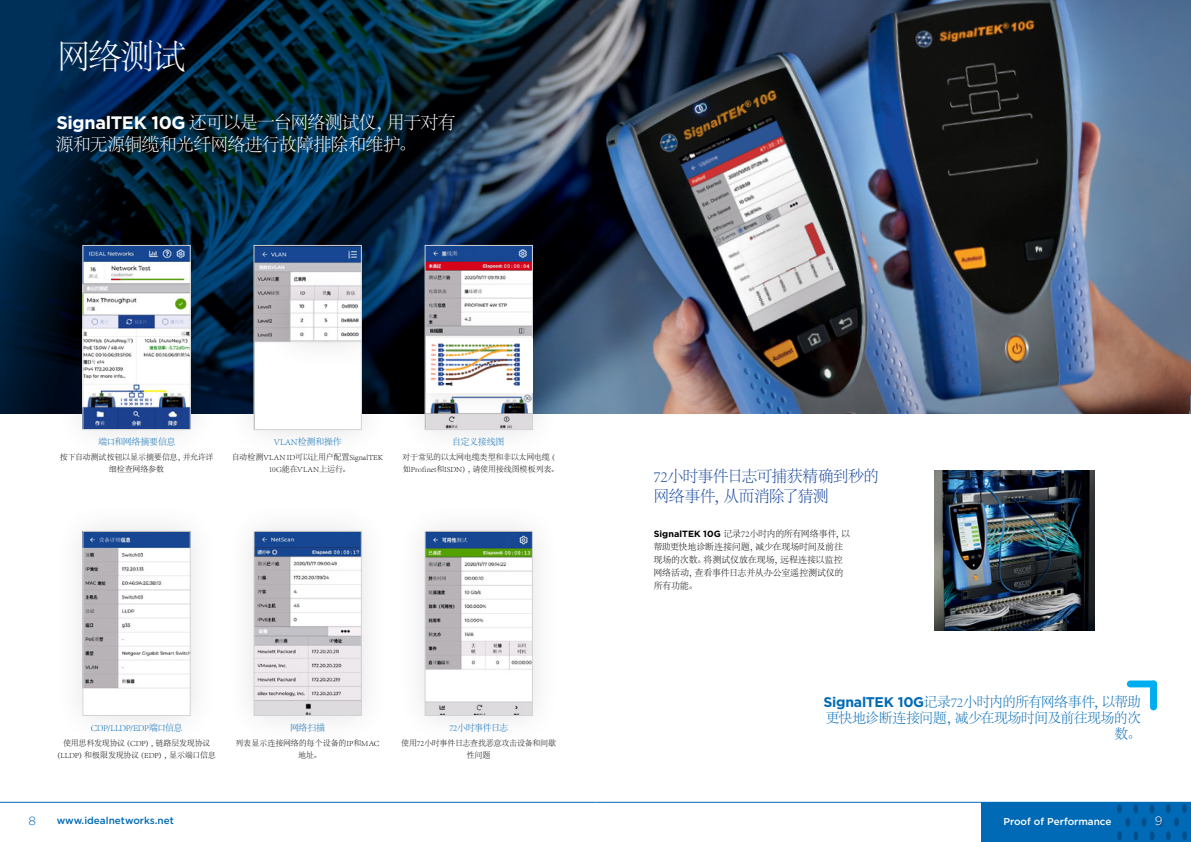
<style>
.page{position:relative;width:1191px;height:842px;background:#fff}
.page>*{position:absolute;margin:0;border:0;box-sizing:border-box;transform-origin:0 0}
.t1{font:300 34px "Adobe Song Std";color:#fff}
.t2{font:300 18px/21.6px "Adobe Song Std";letter-spacing:-.05em;color:#fff}
.t3{font:300 16px/20px "Adobe Song Std";letter-spacing:-.055em;color:#17479e}
.t4{font:300 14px/16px "Adobe Song Std";letter-spacing:-.05em;color:#006ab6;text-align:right}
.t5{font:300 12px "Gotham";color:#006ab6}
.t6{font:300 12px "Gotham";color:#fff}
.t7{font:500 10px "Gotham";color:#006ab6}
.t8{font:500 10px "Gotham";color:#fff}
.t9{font:300 9px/13px "Adobe Song Std";letter-spacing:-.015em;color:#000}
.t10{font:300 9px "Adobe Song Std";letter-spacing:-.04em;color:#006ab6}
.t11{font:300 9px "Adobe Song Std";letter-spacing:-.015em;color:#006ab6}
.t12{font:300 8px/12px "Adobe Song Std";letter-spacing:-.015em;color:#000;text-align:center}
.t13{font:300 8px/12px "Adobe Song Std";letter-spacing:.005em;color:#000;text-align:center}
.s1{font-family:"Gotham";font-weight:700}
</style>
<div class="page">
<img style="left:595px;top:0;width:596px;height:414px">
<svg style="left:0;top:0;width:595px;height:414px;background:#0c2a41"></svg>
<img style="left:934px;top:470px;width:160px;height:160px">
<div style="left:53px;top:215px;width:167px;height:244px;background:#000;opacity:.12"></div>
<img style="left:85px;top:247px;width:103px;height:181px">
<div style="left:83px;top:245px;width:107px;height:185px;border:1px solid #d1d3d4"></div>
<div style="left:224px;top:215px;width:167px;height:244px;background:#000;opacity:.12"></div>
<img style="left:256px;top:247px;width:103px;height:181px">
<div style="left:254px;top:245px;width:107px;height:185px;border:1px solid #d1d3d4"></div>
<div style="left:395px;top:215px;width:167px;height:244px;background:#000;opacity:.12"></div>
<img style="left:427px;top:247px;width:103px;height:181px">
<div style="left:425px;top:245px;width:107px;height:185px;border:1px solid #d1d3d4"></div>
<img style="left:85px;top:533px;width:103px;height:156px">
<div style="left:83px;top:531px;width:107px;height:185px;border:1px solid #d1d3d4"></div>
<img style="left:256px;top:533px;width:103px;height:181px">
<div style="left:254px;top:531px;width:107px;height:185px;border:1px solid #d1d3d4"></div>
<img style="left:427px;top:533px;width:103px;height:181px">
<div style="left:425px;top:531px;width:107px;height:185px;border:1px solid #d1d3d4"></div>
<div style="left:1150px;top:680px;width:7px;height:30px;background:#00aeef;border-radius:3px"></div>
<div style="left:1126px;top:680px;width:31px;height:7px;background:#00aeef;border-radius:3px"></div>
<div style="left:261px;top:270px;width:130px;height:101px;background:#000;opacity:.12"></div>
<img style="left:292px;top:302px;width:67px;height:37px">
<div style="left:290px;top:300px;width:71px;height:41px;border:1px solid #d1d3d4"></div>
<div style="left:395px;top:309px;width:167px;height:113px;background:#000;opacity:.12"></div>
<img style="left:425px;top:339px;width:107px;height:53px">
<div style="left:981px;top:802px;width:210px;height:40px;background:#006ab6"></div>
<div style="left:1117px;top:831px;width:5px;height:9px;background:#004e8a;border-radius:50%"></div>
<svg style="left:1117px;top:804px;width:4px;height:9px"></svg>
<div style="left:1125px;top:818px;width:5px;height:9px;background:#004e8a;border-radius:50%"></div>
<div style="left:1133px;top:831px;width:5px;height:9px;background:#004e8a;border-radius:50%"></div>
<div style="left:1141px;top:817px;width:5px;height:10px;background:#004e8a;border-radius:50%"></div>
<div style="left:1149px;top:831px;width:5px;height:9px;background:#004e8a;border-radius:50%"></div>
<svg style="left:1158px;top:817px;width:4px;height:10px"></svg>
<div style="left:1165px;top:831px;width:5px;height:9px;background:#004e8a;border-radius:50%"></div>
<div style="left:1133px;top:804px;width:5px;height:9px;background:#004e8a;border-radius:50%"></div>
<div style="left:1149px;top:804px;width:5px;height:9px;background:#004e8a;border-radius:50%"></div>
<div style="left:1165px;top:804px;width:5px;height:9px;background:#004e8a;border-radius:50%"></div>
<svg style="left:1174px;top:804px;width:12px;height:36px"></svg>
<hr style="left:0;top:802px;width:595px;height:1px;background:#006ab6">
<hr style="left:595px;top:802px;width:596px;height:1px;background:#006ab6">
<h1 class="t1" style="left:57px;top:38px;width:131px">网络测试</h1>
<h2 class="t2" style="left:55px;top:113px;width:401px"><span class="s1">SignalTEK 10G</span> 还可以是一台网络测试仪，用于对有源和无源铜缆和光纤网络进行故障排除和维护。</h2>
<p class="t10" style="left:98px;top:437px;width:79px">端口和网络摘要信息</p>
<p class="t12" style="left:60px;top:451px;width:155px">按下自动测试按钮以显示摘要信息，并允许详细检查网络参数</p>
<p class="t11" style="left:274px;top:437px;width:69px">VLAN检测和操作</p>
<p class="t13" style="left:232px;top:451px;width:153px">自动检测VLAN ID可以让用户配置SignalTEK<br>10G能在VLAN上运行。</p>
<p class="t10" style="left:452px;top:437px;width:54px">自定义接线图</p>
<p class="t12" style="left:402px;top:451px;width:158px;text-align:left">对于常见的以太网电缆类型和非以太网电缆（如Profinet和ISDN），请使用接线图模板列表。</p>
<p class="t10" style="left:91px;top:723px;width:93px">CDP/LLDP/EDP端口信息</p>
<p class="t12" style="left:53px;top:737px;width:164px">使用思科发现协议（CDP），链路层发现协议（LLDP）和极限发现协议（EDP），显示端口信息</p>
<p class="t10" style="left:290px;top:723px;width:37px">网络扫描</p>
<p class="t12" style="left:298px;top:737px;width:83px;text-align:left;text-indent:-63px">列表显示连接网络的每个设备的IP和MAC地址。</p>
<p class="t10" style="left:449px;top:723px;width:60px">72小时事件日志</p>
<p class="t12" style="left:401px;top:737px;width:156px">使用72小时事件日志查找恶意攻击设备和间歇性问题</p>
<h3 class="t3" style="left:653px;top:466px;width:227px">72小时事件日志可捕获精确到秒的网络事件，从而消除了猜测</h3>
<p class="t9" style="left:653px;top:528px;width:198px"><span class="s1">SignalTEK 10G</span> 记录72小时内的所有网络事件，以帮助更快地诊断连接问题，减少在现场时间及前往现场的次数。将测试仪放在现场，远程连接以监控网络活动，查看事件日志并从办公室遥控测试仪的所有功能。</p>
<h3 class="t4" style="left:823px;top:694px;width:319px"><span class="s1">SignalTEK 10G</span>记录72小时内的所有网络事件，以帮助更快地诊断连接问题，减少在现场时间及前往现场的次数。</h3>
<h3 class="t5" style="left:28px;top:813px;width:9px">8</h3>
<p class="t7" style="left:57px;top:814px;width:119px">www.idealnetworks.net</p>
<p class="t8" style="left:1003px;top:815px;width:110px">Proof of Performance</p>
<h3 class="t6" style="left:1154px;top:813px;width:9px">9</h3>
</div>
